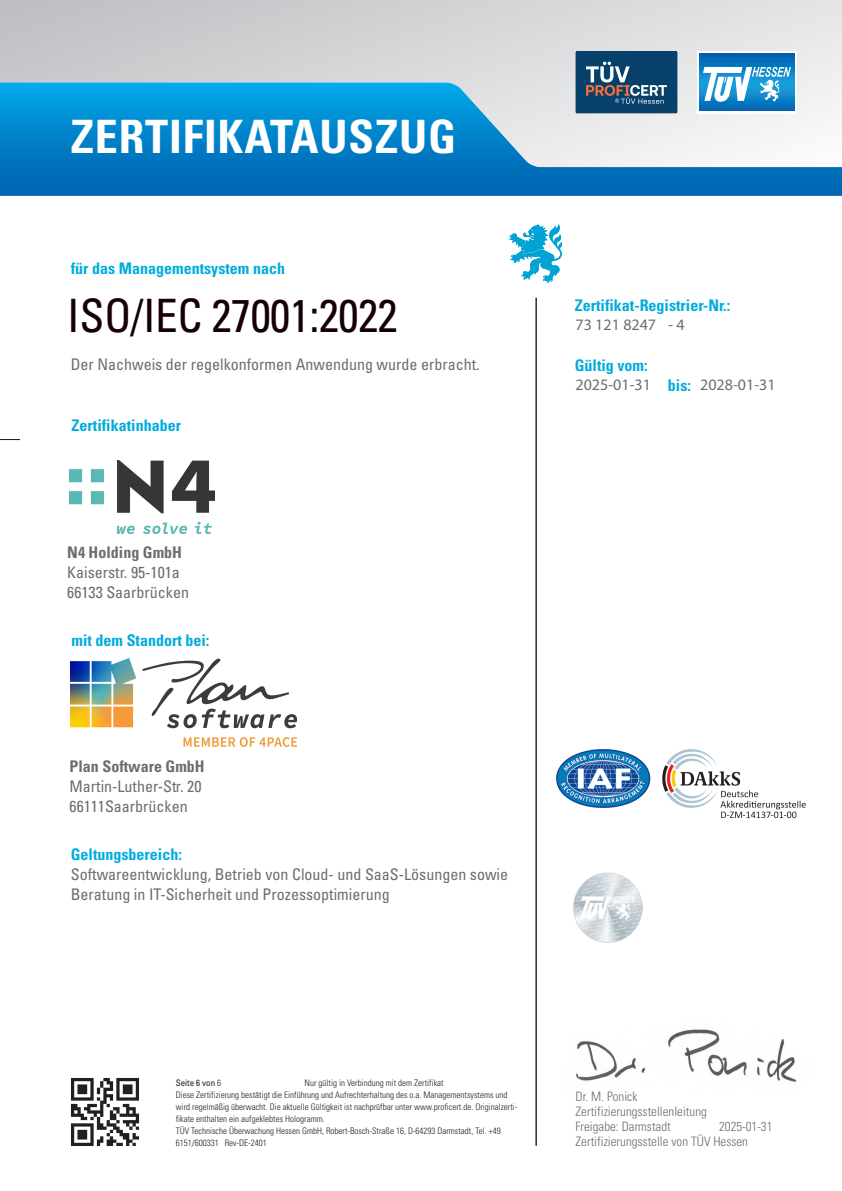
<style>
.page{position:relative;width:842px;height:1191px;background:#fff}
.page>*{position:absolute;margin:0;border:0;box-sizing:border-box;transform-origin:0 0}
.t1{font:condensed 46px "Univers";letter-spacing:-.01em;color:#170003}
.t2{font:700 condensed 46px "Univers";letter-spacing:.02em;color:#fff}
.Body_16_cond{font:condensed 16px/20px "Univers";color:#6c6d70}
.Heads_16_cond_bold_blau{font:condensed 16px/20px "Univers";color:#6c6d70}
.Heads_16_cond_bold_blau-2{font:700 condensed 16px "Univers";color:#00acdd}
.Daten{font:700 condensed 16px "Univers";color:#00acdd}
.t3{font:16px "Myriad Pro";color:#6c6d70}
.Heads_16_cond_bold_blau-3{font:700 condensed 16px "Univers";color:#6c6d70}
.Body_14_cond{font:300 condensed 13px/15.1px "Univers";color:#6c6d70}
.Kleintext_9{font:300 condensed 9px/12px "Univers";color:#231f20}
.Kleintext_9-2{font:condensed 9px "Univers";color:#231f20}
.s1{font-weight:700}
.s2{font-weight:300}
</style>
<div class="page">
<div style="left:0;top:0;width:842px;height:170px;background:linear-gradient(to right,#bfc2c6,#e9e9ea)"></div>
<img style="left:573px;top:872px;width:70px;height:70px">
<svg style="left:697px;top:51px;width:100px;height:32px"></svg>
<svg style="left:700px;top:54px;width:94px;height:29px"></svg>
<svg style="left:703px;top:67px;width:88px;height:16px"></svg>
<img style="left:556px;top:749px;width:250px;height:70px">
<hr style="left:536px;top:298px;width:1px;height:847px;background:#231f20">
<svg style="left:0;top:83px;width:842px;height:113px"></svg>
<svg style="left:509px;top:224px;width:54px;height:59px"></svg>
<svg style="left:575px;top:51px;width:102px;height:62px"></svg>
<svg style="left:0;top:439px;width:20px;height:1px"></svg>
<img style="left:71px;top:1078px;width:68px;height:68px">
<img style="left:576px;top:1029px;width:221px;height:53px">
<img style="left:70px;top:461px;width:145px;height:73px">
<img style="left:70px;top:658px;width:226px;height:88px">
<p class="t2" style="left:71px;top:108px;width:387px">ZERTIFIKATAUSZUG</p>
<p class="Heads_16_cond_bold_blau-2" style="left:71px;top:258px;width:216px">für das Managementsystem nach</p>
<h1 class="t1" style="left:67px;top:286px;width:332px">ISO/IEC 27001:2022</h1>
<p class="Body_16_cond" style="left:71px;top:354px;width:410px">Der Nachweis der regelkonformen Anwendung wurde erbracht.</p>
<p class="Heads_16_cond_bold_blau-2" style="left:72px;top:415px;width:111px">Zertifikatinhaber</p>
<p class="Heads_16_cond_bold_blau-3" style="left:67px;top:542px;width:116px">N4 Holding GmbH</p>
<p class="Body_16_cond" style="left:67px;top:562px;width:123px">Kaiserstr. 95-101a<br>66133 Saarbrücken</p>
<p class="Heads_16_cond_bold_blau-2" style="left:72px;top:630px;width:139px">mit dem Standort bei:</p>
<p class="Body_16_cond" style="left:70px;top:756px;width:137px"><span class="s1">Plan Software GmbH<br></span>Martin-Luther-Str. 20<br>66111Saarbrücken</p>
<p class="Heads_16_cond_bold_blau-2" style="left:71px;top:845px;width:113px">Geltungsbereich:</p>
<p class="Heads_16_cond_bold_blau" style="left:71px;top:864px;width:439px">Softwareentwicklung, Betrieb von Cloud- und SaaS-Lösungen sowie<br>Beratung in IT-Sicherheit und Prozessoptimierung</p>
<p class="Daten" style="left:575px;top:295px;width:157px">Zertifikat-Registrier-Nr.:</p>
<h2 class="t3" style="left:575px;top:315px;width:82px">73 121 8247</h2>
<p class="Daten" style="left:575px;top:355px;width:74px">Gültig vom:</p>
<p class="t3" style="left:668px;top:315px;width:18px">- 4</p>
<p class="Daten" style="left:668px;top:375px;width:25px">bis:</p>
<h2 class="t3" style="left:575px;top:374px;width:77px">2025-01-31</h2>
<h2 class="t3" style="left:700px;top:374px;width:77px">2028-01-31</h2>
<p class="Kleintext_9-2" style="left:176px;top:1077px;width:47px">Seite 6 von <span class="s2">6</span></p>
<p class="Kleintext_9" style="left:176px;top:1089px;width:343px">Diese Zertifizierung bestätigt die Einführung und Aufrechterhaltung des o.a. Managementsystems und wird regelmäßig überwacht. Die aktuelle Gültigkeit ist nachprüfbar unter www.proficert.de. Originalzerti&shy;fikate enthalten ein aufgeklebtes Hologramm.<br>TÜV Technische Überwachung Hessen GmbH, Robert-Bosch-Straße 16, D-64293 Darmstadt, Tel. +49<br>6151/600331 Rev-DE-2401</p>
<p class="Kleintext_9" style="left:305px;top:1077px;width:141px">Nur gültig in Verbindung mit dem Zertifikat</p>
<h3 class="Body_14_cond" style="left:575px;top:1088px;width:133px">Dr. M. Ponick<br>Zertifizierungsstellenleitung<br>Freigabe: Darmstadt</h3>
<p class="Body_14_cond" style="left:575px;top:1133px;width:174px">Zertifizierungsstelle von TÜV Hessen</p>
<h3 class="Body_14_cond" style="left:719px;top:1118px;width:55px">2025-01-31</h3>
</div>
